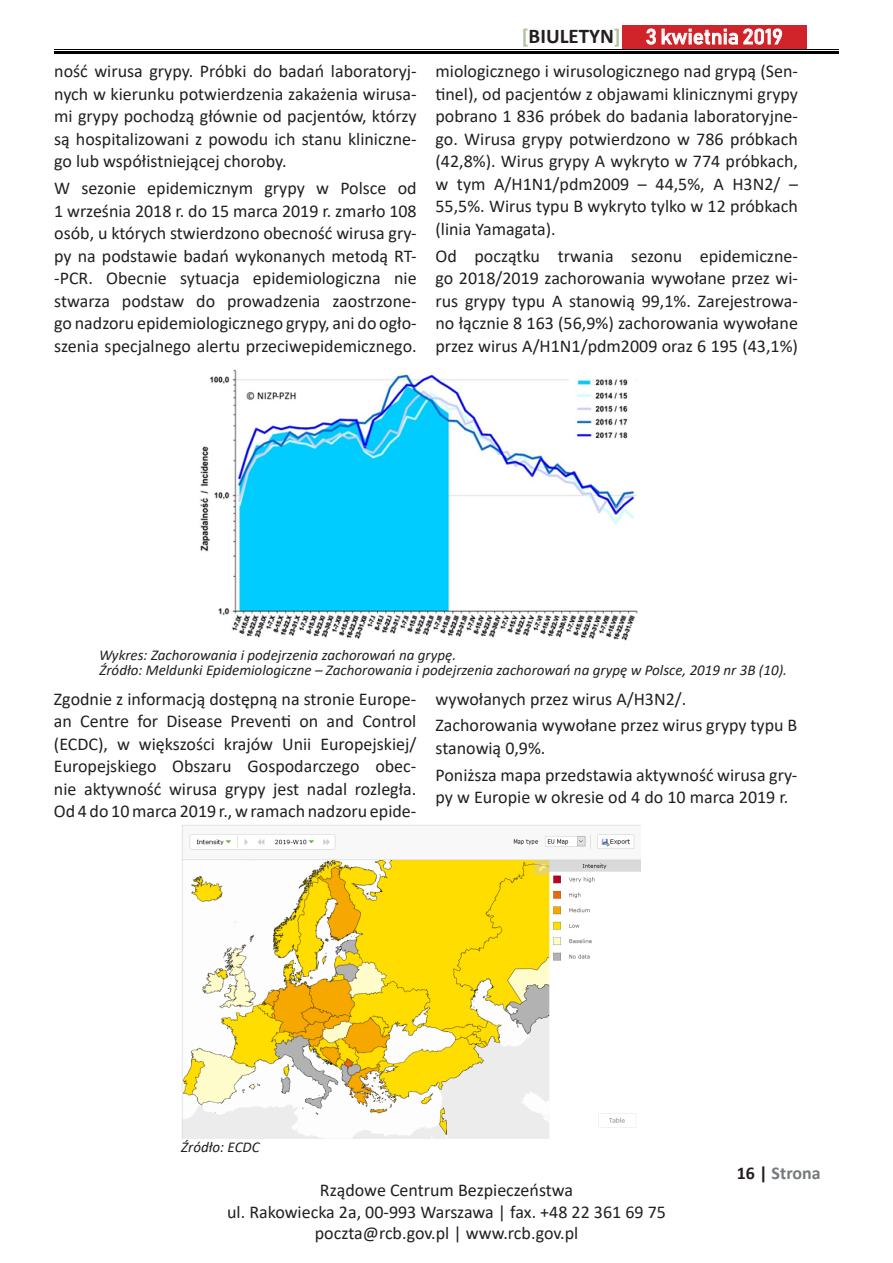
<style>
.page{position:relative;width:893px;height:1263px;background:#fff}
.page>*{position:absolute;margin:0;border:0;box-sizing:border-box;transform-origin:0 0}
.t1{font:21px "Bahnschrift";color:#fff}
.t2{font:700 21px "Calibri";color:#231f20}
.tekst{font:18px/22.5px "Calibri";color:#231f20;text-align:justify}
.t3{font:700 18px "Calibri";color:#76797b}
.tekst-2{font:italic 15px "Calibri";color:#231f20}
.s1{color:#afc59e}
.s2{color:#afc59c}
.s3{color:#231f20}
</style>
<div class="page">
<hr style="left:54px;top:52px;width:784px;height:2px;background:#000001">
<div style="left:622px;top:25px;width:184px;height:24px;background:#d1232a"></div>
<svg style="left:646px;top:28px;width:136px;height:17px"></svg>
<hr style="left:54px;top:49px;width:784px;height:1px;background:#000001">
<img style="left:200px;top:369px;width:438px;height:272px">
<img style="left:182px;top:825px;width:459px;height:313px">
<p class="tekst" style="left:54px;top:60px;width:364px">ność wirusa grypy. Próbki do badań laboratoryj&shy;nych w kierunku potwierdzenia zakażenia wirusa&shy;mi grypy pochodzą głównie od pacjentów, którzy są hospitalizowani z powodu ich stanu kliniczne&shy;go lub współistniejącej choroby.</p>
<p class="tekst" style="left:54px;top:176px;width:364px">W sezonie epidemicznym grypy w Polsce od 1 września 2018 r. do 15 marca 2019 r. zmarło 108 osób, u których stwierdzono obecność wirusa gry&shy;py na podstawie badań wykonanych metodą RT--PCR. Obecnie sytuacja epidemiologiczna nie stwarza podstaw do prowadzenia zaostrzone&shy;go nadzoru epidemiologicznego grypy, ani do ogło&shy;szenia specjalnego alertu przeciwepidemicznego.</p>
<p class="t2" style="left:522px;top:21px;width:100px"><span class="s1">[</span>BIULETYN<span class="s2">]</span></p>
<p class="t1" style="left:646px;top:23px;width:139px">3 kwietnia 2019</p>
<p class="tekst" style="left:435px;top:60px;width:364px">miologicznego i wirusologicznego nad grypą (Sen&shy;tinel), od pacjentów z objawami klinicznymi grypy pobrano 1 836 próbek do badania laboratoryjne&shy;go. Wirusa grypy potwierdzono w 786 próbkach (42,8%). Wirus grypy A wykryto w 774 próbkach, w tym A/H1N1/pdm2009 – 44,5%, A H3N2/ – 55,5%. Wirus typu B wykryto tylko w 12 próbkach (linia Yamagata).</p>
<p class="tekst" style="left:435px;top:244px;width:364px">Od początku trwania sezonu epidemiczne&shy;go 2018/2019 zachorowania wywołane przez wi&shy;rus grypy typu A stanowią 99,1%. Zarejestrowa&shy;no łącznie 8 163 (56,9%) zachorowania wywołane przez wirus A/H1N1/pdm2009 oraz 6 195 (43,1%)</p>
<p class="tekst-2" style="left:99px;top:645px;width:359px">Wykres: Zachorowania i podejrzenia zachorowań na grypę.</p>
<p class="tekst-2" style="left:99px;top:660px;width:689px">Źródło: Meldunki Epidemiologiczne – Zachorowania i podejrzenia zachorowań na grypę w Polsce, 2019 nr 3B (10).</p>
<p class="tekst" style="left:54px;top:687px;width:364px">Zgodnie z informacją dostępną na stronie Europe&shy;an Centre for Disease Preventi on and Control (ECDC), w większości krajów Unii Europejskiej/ Europejskiego Obszaru Gospodarczego obec&shy;nie aktywność wirusa grypy jest nadal rozległa.<br>Od 4 do 10 marca 2019 r., w ramach nadzoru epide-</p>
<p class="tekst" style="left:435px;top:687px;width:252px">wywołanych przez wirus A/H3N2/.</p>
<p class="tekst" style="left:435px;top:714px;width:363px">Zachorowania wywołane przez wirus grypy typu B stanowią 0,9%.</p>
<p class="tekst" style="left:435px;top:763px;width:363px">Poniższa mapa przedstawia aktywność wirusa gry&shy;py w Europie w okresie od 4 do 10 marca 2019 r.</p>
<p class="tekst-2" style="left:181px;top:1136px;width:80px">Źródło: ECDC</p>
<p class="tekst" style="left:320px;top:1178px;width:255px">Rządowe Centrum Bezpieczeństwa</p>
<p class="tekst" style="left:227px;top:1200px;width:440px">ul. Rakowiecka 2a, 00-993 Warszawa | fax. +48 22 361 69 75</p>
<p class="tekst" style="left:315px;top:1221px;width:265px">poczta@rcb.gov.pl | www.rcb.gov.pl</p>
<p class="t3" style="left:737px;top:1160px;width:86px"><span class="s3">16 |</span> Strona</p>
</div>
